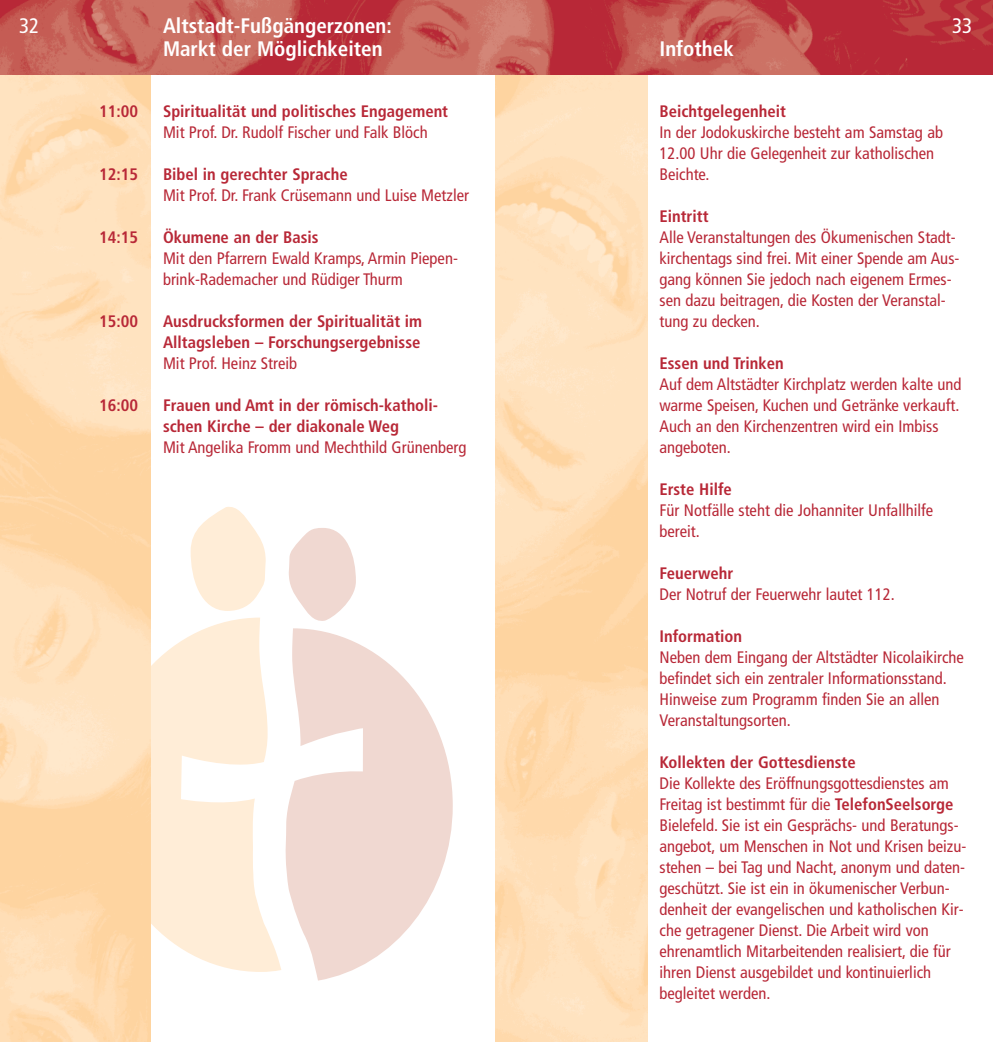
<style>
.page{position:relative;width:993px;height:1042px;background:#fff}
.page>*{position:absolute;margin:0;border:0;box-sizing:border-box;transform-origin:0 0}
.t1{font:700 condensed 21px/22.8px "Frutiger";color:#fff}
.t2{font:condensed 21px "Frutiger";color:#fff}
.t3{font:condensed 16.62px/21px "Frutiger";color:#b82837}
.t4{font:700 condensed 16.62px/21px "Frutiger";color:#b82837}
.s1{font-weight:700}
</style>
<div class="page">
<svg style="left:150px;top:617px;width:131px;height:355px;fill:#ffedd7"></svg>
<svg style="left:190px;top:507px;width:75px;height:104px"></svg>
<svg style="left:285px;top:628px;width:167px;height:352px;fill:#f0d8d1"></svg>
<svg style="left:289px;top:528px;width:67px;height:93px"></svg>
<img style="left:495px;top:75px;width:152px;height:967px">
<img style="left:0;top:0;width:992px;height:75px">
<p class="t2" style="left:19px;top:18px;width:22px">32</p>
<p class="t1" style="left:163px;top:16px;width:230px">Altstadt-Fußgängerzonen:<br>Markt der Möglichkeiten</p>
<p class="t4" style="left:99px;top:102px;width:40px">11:00</p>
<p class="t4" style="left:99px;top:165px;width:40px">12:15</p>
<p class="t4" style="left:99px;top:228px;width:40px">14:15</p>
<p class="t4" style="left:99px;top:312px;width:40px">15:00</p>
<p class="t4" style="left:99px;top:396px;width:40px">16:00</p>
<p class="t4" style="left:163px;top:102px;width:286px">Spiritualität und politisches Engagement</p>
<p class="t3" style="left:163px;top:123px;width:266px">Mit Prof. Dr. Rudolf Fischer und Falk Blöch</p>
<p class="t4" style="left:163px;top:165px;width:186px">Bibel in gerechter Sprache</p>
<p class="t3" style="left:163px;top:186px;width:307px">Mit Prof. Dr. Frank Crüsemann und Luise Metzler</p>
<p class="t4" style="left:163px;top:228px;width:157px">Ökumene an der Basis</p>
<p class="t3" style="left:163px;top:249px;width:296px">Mit den Pfarrern Ewald Kramps, Armin Piepen&shy;brink-Rademacher und Rüdiger Thurm</p>
<p class="t4" style="left:163px;top:312px;width:261px">Ausdrucksformen der Spiritualität im<br>Alltagsleben – Forschungsergebnisse</p>
<p class="t3" style="left:163px;top:354px;width:136px">Mit Prof. Heinz Streib</p>
<p class="t4" style="left:163px;top:396px;width:276px">Frauen und Amt in der römisch-katholi&shy;schen Kirche – der diakonale Weg</p>
<p class="t3" style="left:163px;top:438px;width:305px">Mit Angelika Fromm und Mechthild Grünenberg</p>
<p class="t1" style="left:659px;top:39px;width:76px">Infothek</p>
<p class="t2" style="left:951px;top:18px;width:22px">33</p>
<p class="t4" style="left:659px;top:102px;width:128px">Beichtgelegenheit</p>
<p class="t3" style="left:659px;top:123px;width:285px">In der Jodokuskirche besteht am Samstag ab<br>12.00 Uhr die Gelegenheit zur katholischen<br>Beichte.</p>
<p class="t4" style="left:659px;top:207px;width:50px">Eintritt</p>
<p class="t3" style="left:659px;top:228px;width:301px">Alle Veranstaltungen des Ökumenischen Stadt&shy;kirchentags sind frei. Mit einer Spende am Aus&shy;gang können Sie jedoch nach eigenem Ermes&shy;sen dazu beitragen, die Kosten der Veranstal&shy;tung zu decken.</p>
<p class="t4" style="left:659px;top:354px;width:126px">Essen und Trinken</p>
<p class="t3" style="left:659px;top:375px;width:303px">Auf dem Altstädter Kirchplatz werden kalte und warme Speisen, Kuchen und Getränke verkauft.<br>Auch an den Kirchenzentren wird ein Imbiss angeboten.</p>
<p class="t4" style="left:659px;top:480px;width:74px">Erste Hilfe</p>
<p class="t3" style="left:659px;top:501px;width:275px">Für Notfälle steht die Johanniter Unfallhilfe bereit.</p>
<p class="t4" style="left:659px;top:564px;width:75px">Feuerwehr</p>
<p class="t3" style="left:659px;top:585px;width:237px">Der Notruf der Feuerwehr lautet 112.</p>
<p class="t4" style="left:659px;top:627px;width:84px">Information</p>
<p class="t3" style="left:659px;top:648px;width:306px">Neben dem Eingang der Altstädter Nicolaikirche befindet sich ein zentraler Informationsstand.<br>Hinweise zum Programm finden Sie an allen Veranstaltungsorten.</p>
<p class="t4" style="left:659px;top:753px;width:198px">Kollekten der Gottesdienste</p>
<p class="t3" style="left:659px;top:774px;width:308px">Die Kollekte des Eröffnungsgottesdienstes am Freitag ist bestimmt für die <span class="s1">TelefonSeelsorge </span>Bielefeld. Sie ist ein Gesprächs- und Beratungs&shy;angebot, um Menschen in Not und Krisen beizu&shy;stehen – bei Tag und Nacht, anonym und daten&shy;geschützt. Sie ist ein in ökumenischer Verbun&shy;denheit der evangelischen und katholischen Kir&shy;che getragener Dienst. Die Arbeit wird von ehrenamtlich Mitarbeitenden realisiert, die für ihren Dienst ausgebildet und kontinuierlich begleitet werden.</p>
</div>
